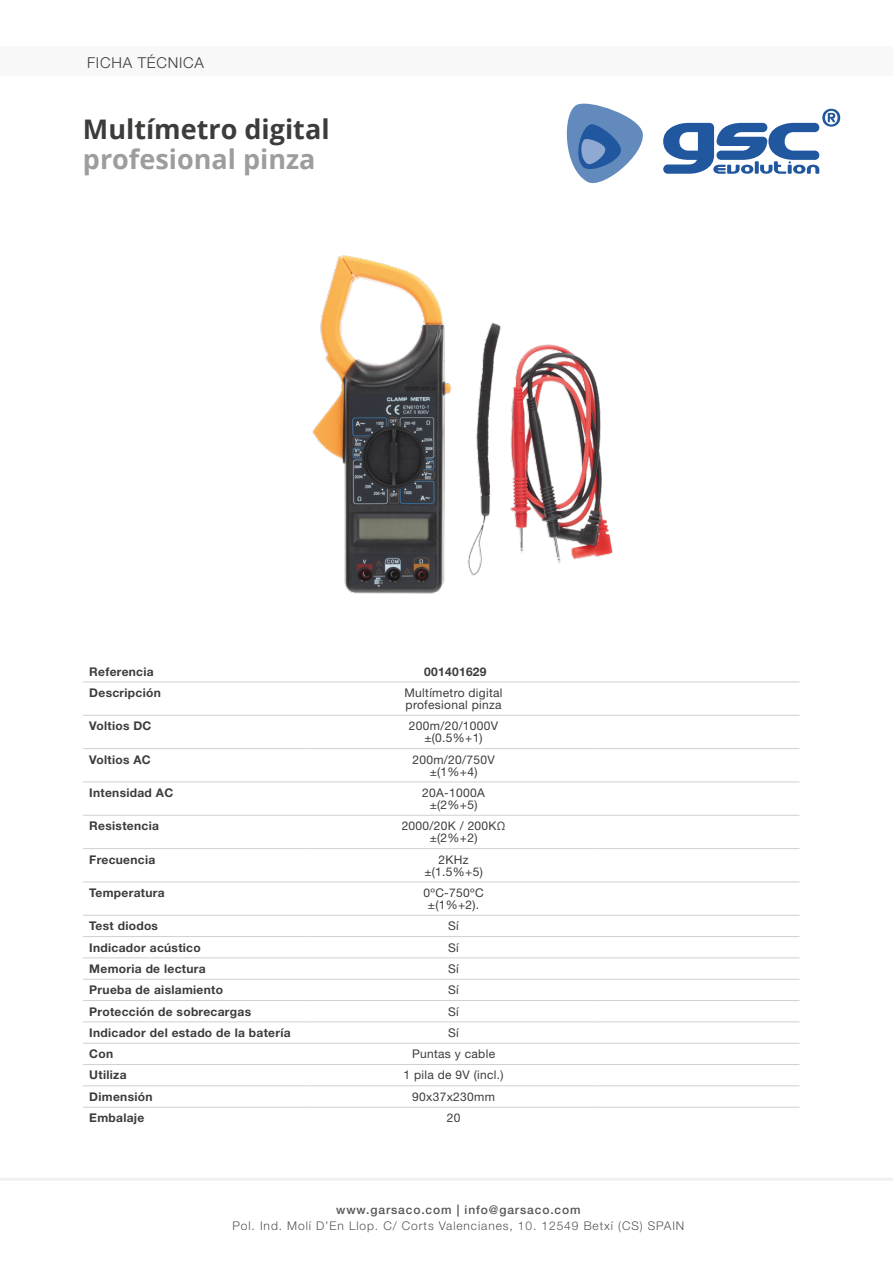
<style>
.page{position:relative;width:893px;height:1263px;background:#fff}
.page>*{position:absolute;margin:0;border:0;box-sizing:border-box;transform-origin:0 0}
.t1{font:700 27px "Open Sans";color:#3c3c3b}
.t2{font:700 27px "Open Sans";color:#9d9d9c}
.t3{font:300 15px "Helvetica Neue";letter-spacing:.05em;color:#3c3c3b}
.t4{font:700 12px "Helvetica Neue LT Std";letter-spacing:.025em;color:#3c3c3b}
.t5{font:12px/12px "Helvetica Neue LT Std";letter-spacing:.025em;color:#3c3c3b;text-align:center}
.t6{font:300 12px "Helvetica Neue";letter-spacing:.075em;color:#565555}
.t7{font:500 12px "Helvetica Neue";letter-spacing:.075em;color:#565555}
</style>
<div class="page">
<svg style="left:663px;top:109px;width:177px;height:65px"></svg>
<svg style="left:566px;top:103px;width:77px;height:81px"></svg>
<hr style="left:0;top:1178px;width:893px;height:3px;background:#f0f0f0">
<div style="left:0;top:47px;width:893px;height:29px;background:#f8f8f8"></div>
<img style="left:312px;top:255px;width:301px;height:339px">
<hr style="left:83px;top:715px;width:225px;height:1px;background:#d0d0d0">
<hr style="left:308px;top:715px;width:291px;height:1px;background:#d0d0d0">
<hr style="left:599px;top:715px;width:200px;height:1px;background:#d0d0d0">
<hr style="left:83px;top:748px;width:225px;height:1px;background:#d0d0d0">
<hr style="left:308px;top:748px;width:291px;height:1px;background:#d0d0d0">
<hr style="left:599px;top:748px;width:200px;height:1px;background:#d0d0d0">
<hr style="left:83px;top:781px;width:225px;height:1px;background:#d0d0d0">
<hr style="left:308px;top:781px;width:291px;height:1px;background:#d0d0d0">
<hr style="left:599px;top:781px;width:200px;height:1px;background:#d0d0d0">
<hr style="left:83px;top:815px;width:225px;height:1px;background:#d0d0d0">
<hr style="left:308px;top:815px;width:291px;height:1px;background:#d0d0d0">
<hr style="left:599px;top:815px;width:200px;height:1px;background:#d0d0d0">
<hr style="left:83px;top:848px;width:225px;height:1px;background:#d0d0d0">
<hr style="left:308px;top:848px;width:291px;height:1px;background:#d0d0d0">
<hr style="left:599px;top:848px;width:200px;height:1px;background:#d0d0d0">
<hr style="left:599px;top:881px;width:200px;height:1px;background:#d0d0d0">
<hr style="left:83px;top:915px;width:225px;height:1px;background:#d0d0d0">
<hr style="left:308px;top:915px;width:291px;height:1px;background:#d0d0d0">
<hr style="left:599px;top:915px;width:200px;height:1px;background:#d0d0d0">
<hr style="left:83px;top:936px;width:225px;height:1px;background:#d0d0d0">
<hr style="left:308px;top:936px;width:291px;height:1px;background:#d0d0d0">
<hr style="left:599px;top:936px;width:200px;height:1px;background:#d0d0d0">
<hr style="left:83px;top:957px;width:225px;height:1px;background:#d0d0d0">
<hr style="left:308px;top:957px;width:291px;height:1px;background:#d0d0d0">
<hr style="left:599px;top:957px;width:200px;height:1px;background:#d0d0d0">
<hr style="left:83px;top:979px;width:225px;height:1px;background:#d0d0d0">
<hr style="left:308px;top:979px;width:291px;height:1px;background:#d0d0d0">
<hr style="left:599px;top:979px;width:200px;height:1px;background:#d0d0d0">
<hr style="left:83px;top:1000px;width:225px;height:1px;background:#d0d0d0">
<hr style="left:308px;top:1000px;width:291px;height:1px;background:#d0d0d0">
<hr style="left:599px;top:1000px;width:200px;height:1px;background:#d0d0d0">
<hr style="left:83px;top:1021px;width:225px;height:1px;background:#d0d0d0">
<hr style="left:308px;top:1021px;width:291px;height:1px;background:#d0d0d0">
<hr style="left:599px;top:1021px;width:200px;height:1px;background:#d0d0d0">
<hr style="left:83px;top:1043px;width:225px;height:1px;background:#d0d0d0">
<hr style="left:308px;top:1043px;width:291px;height:1px;background:#d0d0d0">
<hr style="left:599px;top:1043px;width:200px;height:1px;background:#d0d0d0">
<hr style="left:83px;top:1064px;width:225px;height:1px;background:#d0d0d0">
<hr style="left:308px;top:1064px;width:291px;height:1px;background:#d0d0d0">
<hr style="left:599px;top:1064px;width:200px;height:1px;background:#d0d0d0">
<hr style="left:83px;top:1085px;width:225px;height:1px;background:#d0d0d0">
<hr style="left:308px;top:1085px;width:291px;height:1px;background:#d0d0d0">
<hr style="left:599px;top:1085px;width:200px;height:1px;background:#d0d0d0">
<hr style="left:83px;top:1107px;width:225px;height:1px;background:#d0d0d0">
<hr style="left:308px;top:1107px;width:291px;height:1px;background:#d0d0d0">
<hr style="left:599px;top:1107px;width:200px;height:1px;background:#d0d0d0">
<hr style="left:83px;top:681px;width:225px;height:1px;background:#d0d0d0">
<hr style="left:308px;top:681px;width:291px;height:1px;background:#d0d0d0">
<hr style="left:599px;top:681px;width:200px;height:1px;background:#d0d0d0">
<hr style="left:83px;top:881px;width:225px;height:1px;background:#d0d0d0">
<hr style="left:308px;top:881px;width:291px;height:1px;background:#d0d0d0">
<p class="t3" style="left:87px;top:53px;width:118px">FICHA TÉCNICA</p>
<h1 class="t1" style="left:83px;top:110px;width:248px">Multímetro digital</h1>
<h1 class="t2" style="left:83px;top:140px;width:234px">profesional pinza</h1>
<p class="t4" style="left:89px;top:664px;width:66px">Referencia</p>
<p class="t4" style="left:424px;top:664px;width:64px">001401629</p>
<p class="t4" style="left:89px;top:685px;width:73px">Descripción</p>
<p class="t5" style="left:405px;top:686px;width:100px;text-align:left">Multímetro digital profesional pinza</p>
<p class="t4" style="left:89px;top:718px;width:64px">Voltios DC</p>
<p class="t5" style="left:409px;top:720px;width:91px">200m/20/1000V ±(0.5%+1)</p>
<p class="t4" style="left:89px;top:752px;width:63px">Voltios AC</p>
<p class="t5" style="left:412px;top:753px;width:84px">200m/20/750V ±(1%+4)</p>
<p class="t4" style="left:89px;top:785px;width:86px">Intensidad AC</p>
<p class="t5" style="left:422px;top:786px;width:64px">20A-1000A ±(2%+5)</p>
<p class="t4" style="left:89px;top:818px;width:71px">Resistencia</p>
<p class="t5" style="left:402px;top:820px;width:105px">2000/20K / 200KΩ ±(2%+2)</p>
<p class="t4" style="left:89px;top:852px;width:68px">Frecuencia</p>
<p class="t5" style="left:424px;top:853px;width:60px">2KHz ±(1.5%+5)</p>
<p class="t4" style="left:89px;top:885px;width:77px">Temperatura</p>
<p class="t5" style="left:423px;top:886px;width:62px">0ºC-750ºC ±(1%+2).</p>
<p class="t4" style="left:89px;top:918px;width:70px">Test diodos</p>
<p class="t5" style="left:448px;top:920px;width:12px">Sí</p>
<p class="t4" style="left:89px;top:940px;width:113px">Indicador acústico</p>
<p class="t5" style="left:448px;top:941px;width:12px">Sí</p>
<p class="t4" style="left:89px;top:961px;width:118px">Memoria de lectura</p>
<p class="t5" style="left:448px;top:962px;width:12px">Sí</p>
<p class="t4" style="left:89px;top:982px;width:135px">Prueba de aislamiento</p>
<p class="t5" style="left:448px;top:984px;width:12px">Sí</p>
<p class="t4" style="left:89px;top:1004px;width:163px">Protección de sobrecargas</p>
<p class="t5" style="left:448px;top:1005px;width:12px">Sí</p>
<p class="t4" style="left:89px;top:1025px;width:203px">Indicador del estado de la batería</p>
<p class="t5" style="left:448px;top:1026px;width:12px">Sí</p>
<p class="t4" style="left:89px;top:1046px;width:25px">Con</p>
<p class="t5" style="left:412px;top:1048px;width:85px">Puntas y cable</p>
<p class="t4" style="left:89px;top:1068px;width:39px">Utiliza</p>
<p class="t5" style="left:403px;top:1069px;width:102px">1 pila de 9V (incl.)</p>
<p class="t4" style="left:89px;top:1089px;width:65px">Dimensión</p>
<p class="t5" style="left:412px;top:1090px;width:84px">90x37x230mm</p>
<p class="t4" style="left:89px;top:1110px;width:57px">Embalaje</p>
<p class="t5" style="left:447px;top:1112px;width:15px">20</p>
<p class="t7" style="left:336px;top:1202px;width:246px">www.garsaco.com | info@garsaco.com</p>
<p class="t6" style="left:232px;top:1219px;width:453px">Pol. Ind. Molí D’En Llop. C/ Corts Valencianes, 10. 12549 Betxí (CS) SPAIN</p>
</div>
